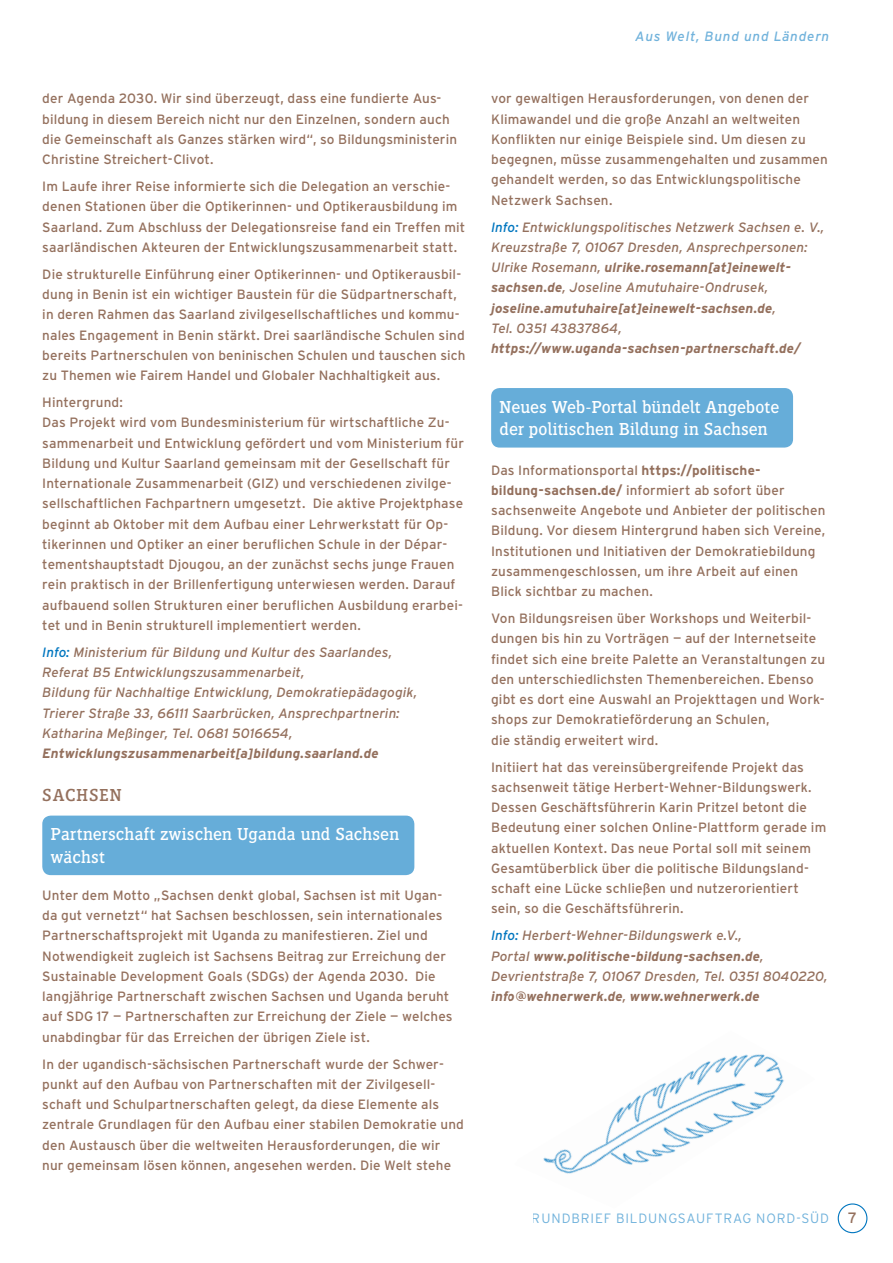
<style>
.page{position:relative;width:893px;height:1263px;background:#fff}
.page>*{position:absolute;margin:0;border:0;box-sizing:border-box;transform-origin:0 0}
.t1{font:18px/22.5px "Siseriff LT Std";letter-spacing:.02em;color:#fff}
.t2{font:18px "Siseriff LT Std";letter-spacing:.06em;color:#94705d}
.t3{font:15px "Interstate";color:#94705d}
.t4{font:13.5px/20.2px "Interstate";letter-spacing:.01em;color:#94705d}
.t5{font:italic 13.5px/20.2px "Interstate";letter-spacing:.005em;color:#94705d}
.t6{font:italic 700 13.5px "Interstate";letter-spacing:.01em;color:#94705d}
.t7{font:300 13.5px "Interstate";letter-spacing:.065em;color:#3391cc}
.t8{font:italic 13.5px "Interstate";letter-spacing:.06em;color:#3391cc}
.s1{color:#0076bf}
.s2{font-weight:700}
</style>
<div class="page">
<div style="left:838px;top:1203px;width:29px;height:30px;border:1px solid #0076bf;border-radius:50%"></div>
<div style="left:42px;top:815px;width:372px;height:60px;background:#66add9;border-radius:9px"></div>
<div style="left:491px;top:388px;width:302px;height:60px;background:#66add9;border-radius:9px"></div>
<img style="left:543px;top:1054px;width:241px;height:120px">
<p class="t4" style="left:42px;top:88px;width:416px">der Agenda 2030. Wir sind überzeugt, dass eine fundierte Aus&shy;bildung in diesem Bereich nicht nur den Einzelnen, sondern auch die Gemeinschaft als Ganzes stärken wird“, so Bildungsministerin Christine Streichert-Clivot.</p>
<p class="t4" style="left:42px;top:176px;width:424px">I m Laufe ihrer Reise informierte sich die Delegation an verschie&shy;denen Stationen über die Optikerinnen- und Optikerausbildung im Saarland. Zum Abschluss der Delegationsreise fand ein Treffen mit saarländischen Akteuren der Entwicklungszusammenarbeit statt.</p>
<p class="t4" style="left:42px;top:264px;width:425px">Die strukturelle Einführung einer Optikerinnen- und Optikerausbil&shy;dung in Benin ist ein wichtiger Baustein für die Südpartnerschaft, in deren Rahmen das Saarland zivilgesellschaftliches und kommu&shy;nales Engagement in Benin stärkt. Drei saarländische Schulen sind bereits Partnerschulen von beninischen Schulen und tauschen sich zu Themen wie Fairem Handel und Globaler Nachhaltigkeit aus.</p>
<p class="t4" style="left:42px;top:392px;width:423px">Hintergrund:<br>Das Projekt wird vom Bundesministerium für wirtschaftliche Zu&shy;sammenarbeit und Entwicklung gefördert und vom Ministerium für Bildung und Kultur Saarland gemeinsam mit der Gesellschaft für<br>I nternationale Zusammenarbeit (GIZ) und verschiedenen zivilge&shy;sellschaftlichen Fachpartnern umgesetzt. Die aktive Projektphase beginnt ab Oktober mit dem Aufbau einer Lehrwerkstatt für Op&shy;tikerinnen und Optiker an einer beruflichen Schule in der Dépar&shy;tementshauptstadt Djougou, an der zunächst sechs junge Frauen rein praktisch in der Brillenfertigung unterwiesen werden. Darauf aufbauend sollen Strukturen einer beruflichen Ausbildung erarbei&shy;tet und in Benin strukturell implementiert werden.</p>
<p class="t5" style="left:42px;top:642px;width:376px"><span class="s1">Info:</span> Ministerium für Bildung und Kultur des Saarlandes, Referat B5 Entwicklungszusammenarbeit,<br>Bildung für Nachhaltige Entwicklung, Demokratiepädagogik, Trierer Straße 33, 66111 Saarbrücken, Ansprechpartnerin:<br>Katharina Meßinger, Tel. 0681 5016654,</p>
<p class="t6" style="left:42px;top:746px;width:338px">Entwicklungszusammenarbeit[a]bildung.saarland.de</p>
<h1 class="t2" style="left:42px;top:785px;width:81px">Sachsen</h1>
<h1 class="t1" style="left:51px;top:823px;width:350px">Partnerschaft zwischen Uganda und Sachsen wächst</h1>
<p class="t4" style="left:42px;top:885px;width:405px">U nter dem Motto „Sachsen denkt global, Sachsen ist mit Ugan&shy;da gut vernetzt“ hat Sachsen beschlossen, sein internationales Partnerschaftsprojekt mit Uganda zu manifestieren. Ziel und Notwendigkeit zugleich ist Sachsens Beitrag zur Erreichung der Sustainable Development Goals (SDG</p>
<p class="t4" style="left:42px;top:966px;width:409px;text-indent:236px">s) der Agenda 2030. Die langjährige Partnerschaft zwischen Sachsen und Uganda beruht auf SDG</p>
<p class="t4" style="left:42px;top:1006px;width:412px;text-indent:55px">17 — Partnerschaften zur Erreichung der Ziele — welches unabdingbar für das Erreichen der übrigen Ziele ist.</p>
<p class="t4" style="left:42px;top:1054px;width:423px">I n der ugandisch-sächsischen Partnerschaft wurde der Schwer&shy;punkt auf den Aufbau von Partnerschaften mit der Zivilgesell&shy;schaft und Schulpartnerschaften gelegt, da diese Elemente als zentrale Grundlagen für den Aufbau einer stabilen Demokratie und den Austausch über die weltweiten Herausforderungen, die wir nur gemeinsam lösen können, angesehen werden. Die Welt stehe</p>
<p class="t8" style="left:635px;top:28px;width:195px">Aus Welt, Bund und Ländern</p>
<p class="t4" style="left:491px;top:88px;width:338px">vor gewaltigen Herausforderungen, von denen der Klimawandel und die große Anzahl an weltweiten Konflikten nur einige Beispiele sind. U m diesen zu begegnen, müsse zusammengehalten und zusammen gehandelt werden, so das Entwicklungspolitische<br>N etzwerk Sachsen.</p>
<p class="t5" style="left:491px;top:217px;width:335px"><span class="s1">Info:</span> Entwicklungspolitisches Netzwerk Sachsen e. V., Kreuzstraße 7, 01067 Dresden, Ansprechpersonen:<br>Ulrike Rosemann, <span class="s2">ulrike.rosemann[at]einewelt&shy;sachsen.de</span>, Joseline Amutuhaire-Ondrusek, <span class="s2">joseline.amutuhaire[at]einewelt-sachsen.de</span>,<br>Tel. 0351 43837864,</p>
<p class="t6" style="left:491px;top:341px;width:311px">https://www.uganda-sachsen-partnerschaft.de/</p>
<h1 class="t1" style="left:500px;top:395px;width:281px">Neues Web-Portal bündelt Angebote der politischen Bildung in Sachsen</h1>
<p class="t4" style="left:491px;top:460px;width:336px">Das I nformationsportal <span class="s2">https://politische&shy;bildung-sachsen.de/</span> informiert ab sofort über sachsenweite Angebote und Anbieter der politischen Bildung. Vor diesem Hintergrund haben sich Vereine, I nstitutionen und I nitiativen der Demokratiebildung zusammengeschlossen, um ihre Arbeit auf einen Blick sichtbar zu machen.</p>
<p class="t4" style="left:491px;top:608px;width:335px">Von Bildungsreisen über Workshops und Weiterbil&shy;dungen bis hin zu Vorträgen — auf der I nternetseite findet sich eine breite Palette an Veranstaltungen zu den unterschiedlichsten Themenbereichen. Ebenso gibt es dort eine Auswahl an Projekttagen und Work&shy;shops zur Demokratieförderung an Schulen,<br>die ständig erweitert wird.</p>
<p class="t4" style="left:491px;top:757px;width:337px">I nitiiert hat das vereinsübergreifende Projekt das sachsenweit tätige Herbert-Wehner-Bildungswerk.<br>Dessen Geschäftsführerin Karin Pritzel betont die Bedeutung einer solchen Online-Plattform gerade im aktuellen Kontext. Das neue Portal soll mit seinem Gesamtüberblick über die politische Bildungsland&shy;schaft eine Lücke schließen und nutzerorientiert sein, so die Geschäftsführerin.</p>
<p class="t5" style="left:491px;top:925px;width:338px"><span class="s1">Info:</span> Herbert-Wehner-Bildungswerk e.V.,<br>Portal <span class="s2">www.politische-bildung-sachsen.de</span>, Devrientstraße 7, 01067 Dresden, Tel. 0351 8040220, <span class="s2">info@wehnerwerk.de</span>, <span class="s2">www.wehnerwerk.de</span></p>
<p class="t7" style="left:532px;top:1211px;width:299px">RUNDBRIEF BILDUNGSAUFTRAG NORD-SÜD</p>
<p class="t3" style="left:848px;top:1209px;width:10px">7</p>
</div>
